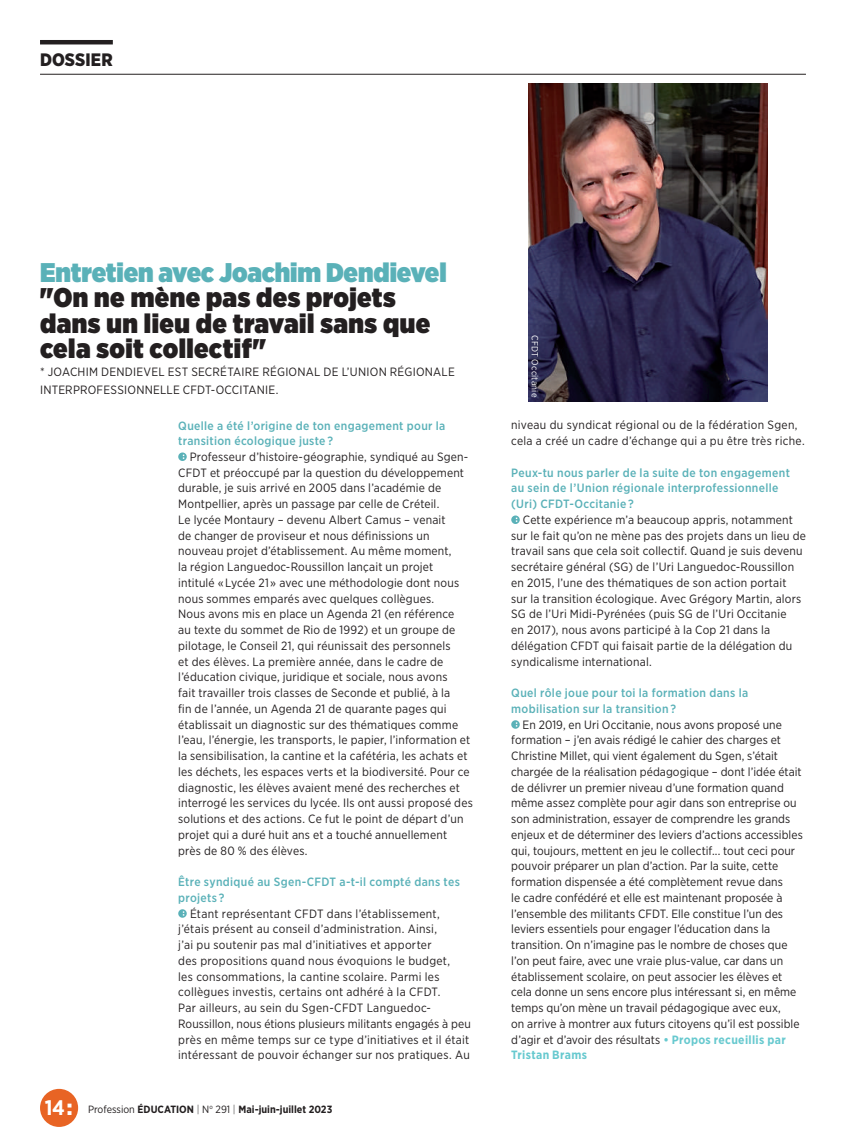
<style>
.page{position:relative;width:846px;height:1143px;background:#fff}
.page>*{position:absolute;margin:0;border:0;box-sizing:border-box;transform-origin:0 0}
.t1{font:900 27px/25.5px "Gotham Narrow";letter-spacing:.015em;color:#231f20}
.t2{font:900 27px "Gotham Narrow";letter-spacing:-.005em;color:#5ab1b8}
.t3{font:900 18px "Gotham Narrow";letter-spacing:.01em;color:#231f20}
.t4{font:12px/15.8px "Gotham Narrow";letter-spacing:.01em;color:#231f20}
.t5{font:500 12px/15.8px "Gotham Narrow";letter-spacing:.025em;color:#5ab1b8}
.t6{font:700 10.5px "Gotham Narrow";color:#231f20}
.t7{font:9px "Gotham Narrow";letter-spacing:.02em;color:#fff}
.s1{font-size:21px;color:#fff}
.s2{font-weight:900;font-size:21px;color:#fff}
.s3{font-weight:400}
.s4{font-weight:300}
.s5{font-weight:700;color:#67c9cf}
</style>
<div class="page">
<hr style="left:40px;top:74px;width:765px;height:1px;background:#231f20">
<hr style="left:40px;top:40px;width:73px;height:4px;background:#231f20">
<div style="left:40px;top:1089px;width:38px;height:38px;background:#e86424;border-radius:50%"></div>
<svg style="left:178px;top:452px;width:9px;height:9px"></svg>
<svg style="left:178px;top:909px;width:9px;height:9px"></svg>
<svg style="left:511px;top:515px;width:8px;height:9px"></svg>
<svg style="left:511px;top:720px;width:8px;height:9px"></svg>
<img style="left:528px;top:83px;width:239px;height:319px">
<h2 class="t3" style="left:40px;top:48px;width:74px">DOSSIER</h2>
<h1 class="t2" style="left:40px;top:254px;width:408px">Entretien avec Joachim Dendievel</h1>
<h1 class="t1" style="left:40px;top:284px;width:392px">"On ne mène pas des projets dans un lieu de travail sans que cela soit collectif"</h1>
<p class="t4" style="left:40px;top:363px;width:416px;line-height:18px">* JOACHIM DENDIEVEL EST SECRÉTAIRE RÉGIONAL DE L’UNION RÉGIONALE<br>INTERPROFESSIONNELLE CFDT-OCCITANIE.</p>
<p class="t5" style="left:178px;top:417px;width:269px">Quelle a été l’origine de ton engagement pour la transition écologique juste ?</p>
<p class="t4" style="left:178px;top:449px;width:296px;text-indent:12px">Professeur d’histoire-géographie, syndiqué au Sgen-CFDT et préoccupé par la question du développement durable, je suis arrivé en 2005 dans l’académie de Montpellier, après un passage par celle de Créteil.<br>Le lycée Montaury – devenu Albert Camus – venait<br>de changer de proviseur et nous définissions un nouveau projet d’établissement. Au même moment,<br>la région Languedoc-Roussillon lançait un projet<br>intitulé « Lycée 21 » avec une méthodologie dont nous nous sommes emparés avec quelques collègues.<br>Nous avons mis en place un Agenda 21 (en référence<br>au texte du sommet de Rio de 1992) et un groupe de pilotage, le Conseil 21, qui réunissait des personnels<br>et des élèves. La première année, dans le cadre de l’éducation civique, juridique et sociale, nous avons<br>fait travailler trois classes de Seconde et publié, à la<br>fin de l’année, un Agenda 21 de quarante pages qui établissait un diagnostic sur des thématiques comme l’eau, l’énergie, les transports, le papier, l’information et la sensibilisation, la cantine et la cafétéria, les achats et les déchets, les espaces verts et la biodiversité. Pour ce diagnostic, les élèves avaient mené des recherches et interrogé les services du lycée. Ils ont aussi proposé des solutions et des actions. Ce fut le point de départ d’un projet qui a duré huit ans et a touché annuellement près de 80 % des élèves.</p>
<p class="t5" style="left:178px;top:874px;width:283px">Être syndiqué au Sgen-CFDT a-t-il compté dans tes projets ?</p>
<p class="t4" style="left:178px;top:905px;width:294px;text-indent:12px">Étant représentant CFDT dans l’établissement, j’étais présent au conseil d’administration. Ainsi,<br>j’ai pu soutenir pas mal d’initiatives et apporter<br>des propositions quand nous évoquions le budget,<br>les consommations, la cantine scolaire. Parmi les collègues investis, certains ont adhéré à la CFDT.<br>Par ailleurs, au sein du Sgen-CFDT Languedoc-Roussillon, nous étions plusieurs militants engagés à peu près en même temps sur ce type d’initiatives et il était intéressant de pouvoir échanger sur nos pratiques. Au</p>
<p class="t6" style="left:45px;top:1102px;width:289px"><span class="s1">14</span> <span class="s2">:</span> <span class="s3">Profession</span> ÉDUCATION <span class="s4">|</span> <span class="s3">N</span><sup>o</sup> <span class="s3">291</span> <span class="s4">|</span> Mai-juin-juillet 2023</p>
<p class="t7" style="left:540px;top:335px;width:63px;rotate:90deg">CFDT Occitanie</p>
<p class="t4" style="left:511px;top:417px;width:295px">niveau du syndicat régional ou de la fédération Sgen, cela a créé un cadre d’échange qui a pu être très riche.</p>
<p class="t5" style="left:511px;top:464px;width:280px">Peux-tu nous parler de la suite de ton engagement au sein de l’Union régionale interprofessionnelle (Uri) CFDT-Occitanie ?</p>
<p class="t4" style="left:511px;top:512px;width:296px;text-indent:12px">Cette expérience m’a beaucoup appris, notamment sur le fait qu’on ne mène pas des projets dans un lieu de travail sans que cela soit collectif. Quand je suis devenu secrétaire général (SG) de l’Uri Languedoc-Roussillon en 2015, l’une des thématiques de son action portait<br>sur la transition écologique. Avec Grégory Martin, alors SG de l’Uri Midi-Pyrénées (puis SG de l’Uri Occitanie<br>en 2017), nous avons participé à la Cop 21 dans la délégation CFDT qui faisait partie de la délégation du syndicalisme international.</p>
<p class="t5" style="left:511px;top:685px;width:238px">Quel rôle joue pour toi la formation dans la mobilisation sur la transition ?</p>
<p class="t4" style="left:511px;top:716px;width:293px;text-indent:11px">En 2019, en Uri Occitanie, nous avons proposé une formation – j’en avais rédigé le cahier des charges et Christine Millet, qui vient également du Sgen, s’était chargée de la réalisation pédagogique – dont l’idée était de délivrer un premier niveau d’une formation quand même assez complète pour agir dans son entreprise ou son administration, essayer de comprendre les grands enjeux et de déterminer des leviers d’actions accessibles qui, toujours, mettent en jeu le collectif... tout ceci pour pouvoir préparer un plan d’action. Par la suite, cette formation dispensée a été complètement revue dans<br>le cadre confédéré et elle est maintenant proposée à l’ensemble des militants CFDT. Elle constitue l’un des leviers essentiels pour engager l’éducation dans la transition. On n’imagine pas le nombre de choses que l’on peut faire, avec une vraie plus-value, car dans un établissement scolaire, on peut associer les élèves et cela donne un sens encore plus intéressant si, en même temps qu’on mène un travail pédagogique avec eux,<br>on arrive à montrer aux futurs citoyens qu’il est possible d’agir et d’avoir des résultats <span class="s5">• Propos recueillis par Tristan Brams</span></p>
</div>
